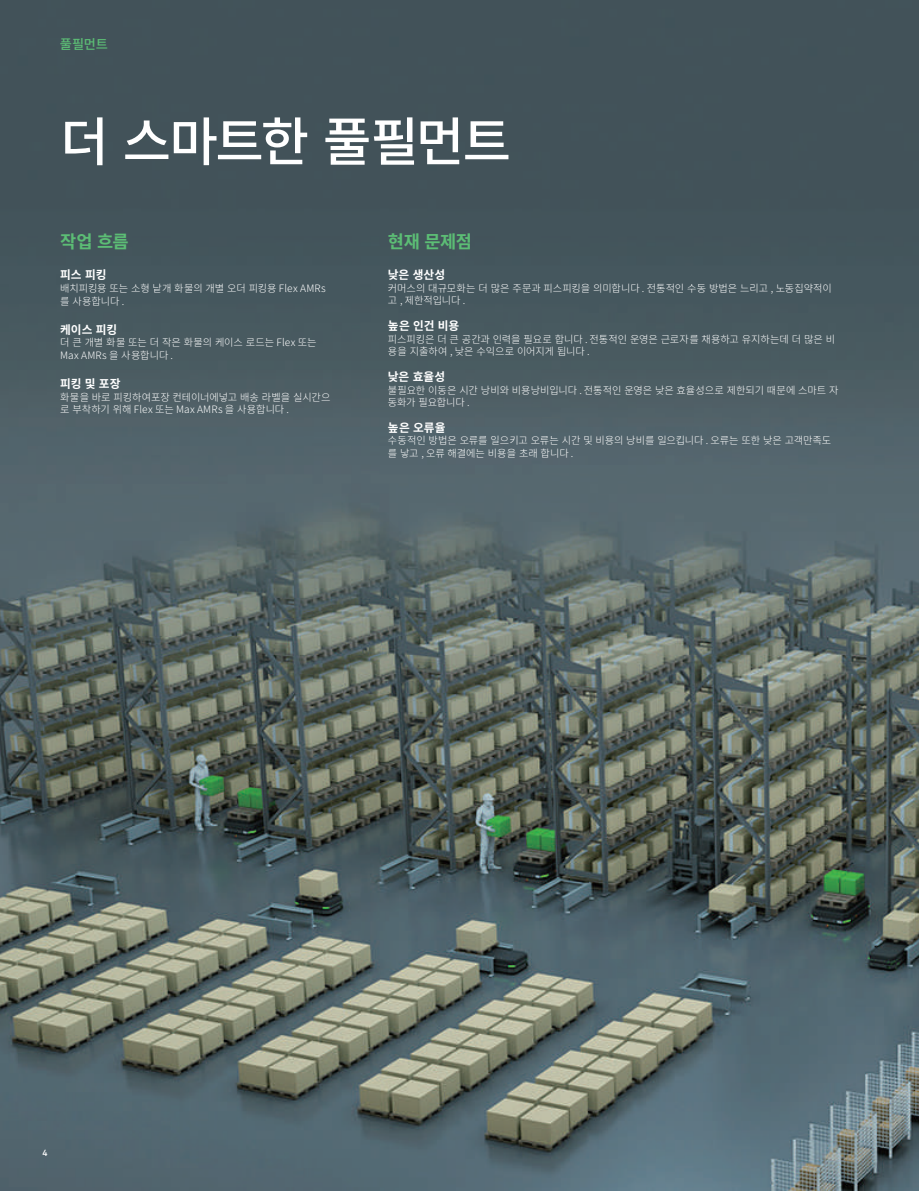
<style>
.page{position:relative;width:919px;height:1191px;background:#fff}
.page>*{position:absolute;margin:0;border:0;box-sizing:border-box;transform-origin:0 0}
.t1{font:500 52.8px "Source Han Sans SC";letter-spacing:-.045em;color:#fff}
.t2{font:700 17.55px "Source Han Sans SC";letter-spacing:-.02em;color:#5cbd75}
.t3{font:500 13.2px "Source Han Sans SC";color:#5cbd75}
.t4{font:700 11.7px "Source Han Sans SC";color:#fff}
.t5{font:300 10.2px/12.3px "Source Han Sans SC";letter-spacing:-.01em;color:#fff}
.t6{font:300 10.2px/13px "Source Han Sans SC";letter-spacing:.01em;color:#fff}
.t7{font:500 9px "Brutal Type";color:#fff}
</style>
<div class="page">
<img style="left:0;top:0;width:918px;height:1191px">
<p class="t3" style="left:60px;top:37px;width:50px">풀필먼트</p>
<h1 class="t1" style="left:60px;top:112px;width:452px">더 스마트한 풀필먼트</h1>
<h2 class="t2" style="left:60px;top:232px;width:70px">작업 흐름</h2>
<p class="t4" style="left:60px;top:268px;width:48px">피스 피킹</p>
<p class="t5" style="left:60px;top:282px;width:267px;line-height:13px">배치피킹용 또는 소형 낱개 화물의 개별 오더 피킹용 Flex AMRs 를 사용합니다 .</p>
<p class="t4" style="left:60px;top:323px;width:58px">케이스 피킹</p>
<p class="t6" style="left:60px;top:336px;width:258px">더 큰 개별 화물 또는 더 작은 화물의 케이스 로드는 Flex 또는<br>Max AMRs 을 사용합니다 .</p>
<p class="t4" style="left:60px;top:377px;width:62px">피킹 및 포장</p>
<p class="t5" style="left:60px;top:391px;width:272px">화물을 바로 피킹하여포장 컨테이너에넣고 배송 라벨을 실시간으 로 부착하기 위해 Flex 또는 Max AMRs 을 사용합니다 .</p>
<h2 class="t2" style="left:388px;top:232px;width:86px">현재 문제점</h2>
<p class="t4" style="left:388px;top:268px;width:59px">낮은 생산성</p>
<p class="t5" style="left:388px;top:282px;width:445px">커머스의 대규모화는 더 많은 주문과 피스피킹을 의미합니다 . 전통적인 수동 방법은 느리고 , 노동집약적이 고 , 제한적입니다 .</p>
<p class="t4" style="left:388px;top:319px;width:73px">높은 인건 비용</p>
<p class="t5" style="left:388px;top:333px;width:448px">피스피킹은 더 큰 공간과 인력을 필요로 합니다 . 전통적인 운영은 근로자를 채용하고 유지하는데 더 많은 비 용을 지출하여 , 낮은 수익으로 이어지게 됩니다 .</p>
<p class="t4" style="left:388px;top:370px;width:59px">낮은 효율성</p>
<p class="t5" style="left:388px;top:384px;width:452px">불필요한 이동은 시간 낭비와 비용낭비입니다 . 전통적인 운영은 낮은 효율성으로 제한되기 때문에 스마트 자 동화가 필요합니다 .</p>
<p class="t4" style="left:388px;top:421px;width:59px">높은 오류율</p>
<p class="t5" style="left:388px;top:435px;width:445px">수동적인 방법은 오류를 일으키고 오류는 시간 및 비용의 낭비를 일으킵니다 . 오류는 또한 낮은 고객만족도 를 낳고 , 오류 해결에는 비용을 초래 합니다 .</p>
<p class="t7" style="left:43px;top:1147px;width:6px">4</p>
</div>
